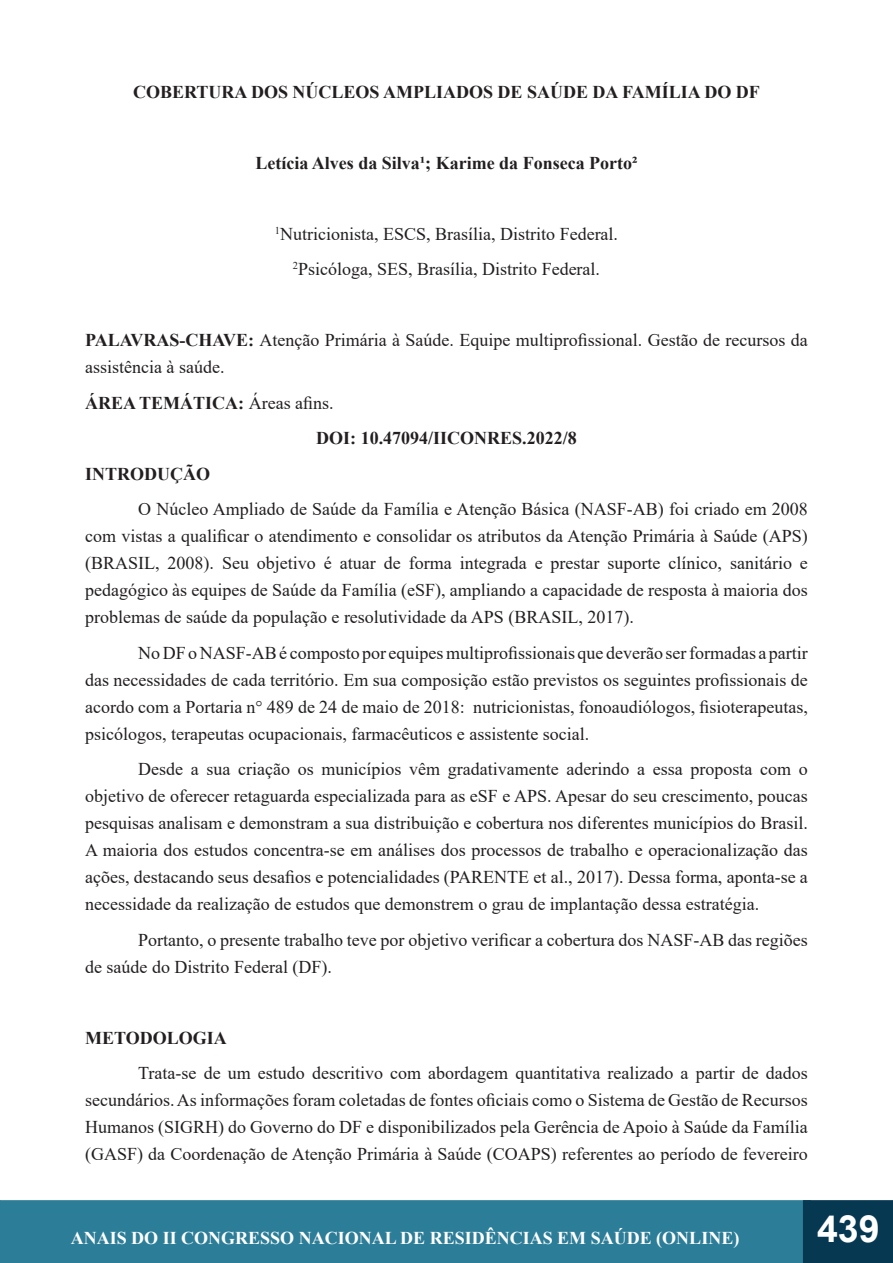
<style>
.page{position:relative;width:893px;height:1263px;background:#fff}
.page>*{position:absolute;margin:0;border:0;box-sizing:border-box;transform-origin:0 0}
.t1{font:700 37.5px "Arial";color:#fff}
.t2{font:18px/27px "Times New Roman";color:#231f20;text-align:justify}
.t3{font:700 18px "Times New Roman";color:#231f20}
.t4{font:700 18px "Times New Roman";color:#fff}
.s1{font-weight:700}
.s2{font-weight:400}
</style>
<div class="page">
<div style="left:0;top:1201px;width:810px;height:61px;background:#2c7d98"></div>
<div style="left:0;top:1200px;width:811px;height:63px;border:2px solid #2c7d98"></div>
<div style="left:803px;top:1200px;width:90px;height:63px;background:#073852;border:2px solid #073852"></div>
<div style="left:812px;top:1214px;width:72px;height:48px;background:#073852"></div>
<p class="t3" style="left:133px;top:79px;width:628px">COBERTURA DOS NÚCLEOS AMPLIADOS DE SAÚDE DA FAMÍLIA DO DF</p>
<p class="t3" style="left:255px;top:150px;width:384px">Letícia Alves da Silva¹; Karime da Fonseca Porto²</p>
<p class="t2" style="left:275px;top:219px;width:345px"><sup>1</sup>Nutricionista, ESCS, Brasília, Distrito Federal.</p>
<p class="t2" style="left:293px;top:255px;width:309px"><sup>2</sup>Psicóloga, SES, Brasília, Distrito Federal.</p>
<p class="t2" style="left:85px;top:326px;width:724px"><span class="s1">PALAVRAS-CHAVE:</span> Atenção Primária à Saúde. Equipe multiprofissional. Gestão de recursos da assistência à saúde.</p>
<p class="t3" style="left:85px;top:390px;width:250px">ÁREA TEMÁTICA: <span class="s2">Áreas afins.</span></p>
<p class="t3" style="left:316px;top:425px;width:262px">DOI: 10.47094/IICONRES.2022/8</p>
<p class="t3" style="left:85px;top:461px;width:126px">INTRODUÇÃO</p>
<p class="t2" style="left:85px;top:495px;width:724px;text-indent:53px">O Núcleo Ampliado de Saúde da Família e Atenção Básica (NASF-AB) foi criado em 2008 com vistas a qualificar o atendimento e consolidar os atributos da Atenção Primária à Saúde (APS) (BRASIL, 2008). Seu objetivo é atuar de forma integrada e prestar suporte clínico, sanitário e pedagógico às equipes de Saúde da Família (eSF), ampliando a capacidade de resposta à maioria dos problemas de saúde da população e resolutividade da APS (BRASIL, 2017).</p>
<p class="t2" style="left:85px;top:638px;width:724px;text-indent:53px">No DF o NASF-AB é composto por equipes multiprofissionais que deverão ser formadas a partir das necessidades de cada território. Em sua composição estão previstos os seguintes profissionais de acordo com a Portaria n° 489 de 24 de maio de 2018: nutricionistas, fonoaudiólogos, fisioterapeutas, psicólogos, terapeutas ocupacionais, farmacêuticos e assistente social.</p>
<p class="t2" style="left:85px;top:755px;width:724px;text-indent:53px">Desde a sua criação os municípios vêm gradativamente aderindo a essa proposta com o objetivo de oferecer retaguarda especializada para as eSF e APS. Apesar do seu crescimento, poucas pesquisas analisam e demonstram a sua distribuição e cobertura nos diferentes municípios do Brasil.<br>A maioria dos estudos concentra-se em análises dos processos de trabalho e operacionalização das ações, destacando seus desafios e potencialidades (PARENTE et al., 2017). Dessa forma, aponta-se a necessidade da realização de estudos que demonstrem o grau de implantação dessa estratégia.</p>
<p class="t2" style="left:85px;top:925px;width:724px;text-indent:53px">Portanto, o presente trabalho teve por objetivo verificar a cobertura dos NASF-AB das regiões de saúde do Distrito Federal (DF).</p>
<p class="t3" style="left:85px;top:1025px;width:143px">METODOLOGIA</p>
<p class="t2" style="left:85px;top:1059px;width:724px;text-indent:53px">Trata-se de um estudo descritivo com abordagem quantitativa realizado a partir de dados secundários. As informações foram coletadas de fontes oficiais como o Sistema de Gestão de Recursos Humanos (SIGRH) do Governo do DF e disponibilizados pela Gerência de Apoio à Saúde da Família (GASF) da Coordenação de Atenção Primária à Saúde (COAPS) referentes ao período de fevereiro</p>
<p class="t4" style="left:71px;top:1225px;width:670px">ANAIS DO II CONGRESSO NACIONAL DE RESIDÊNCIAS EM SAÚDE (ONLINE)</p>
<h1 class="t1" style="left:817px;top:1202px;width:64px">439</h1>
</div>
